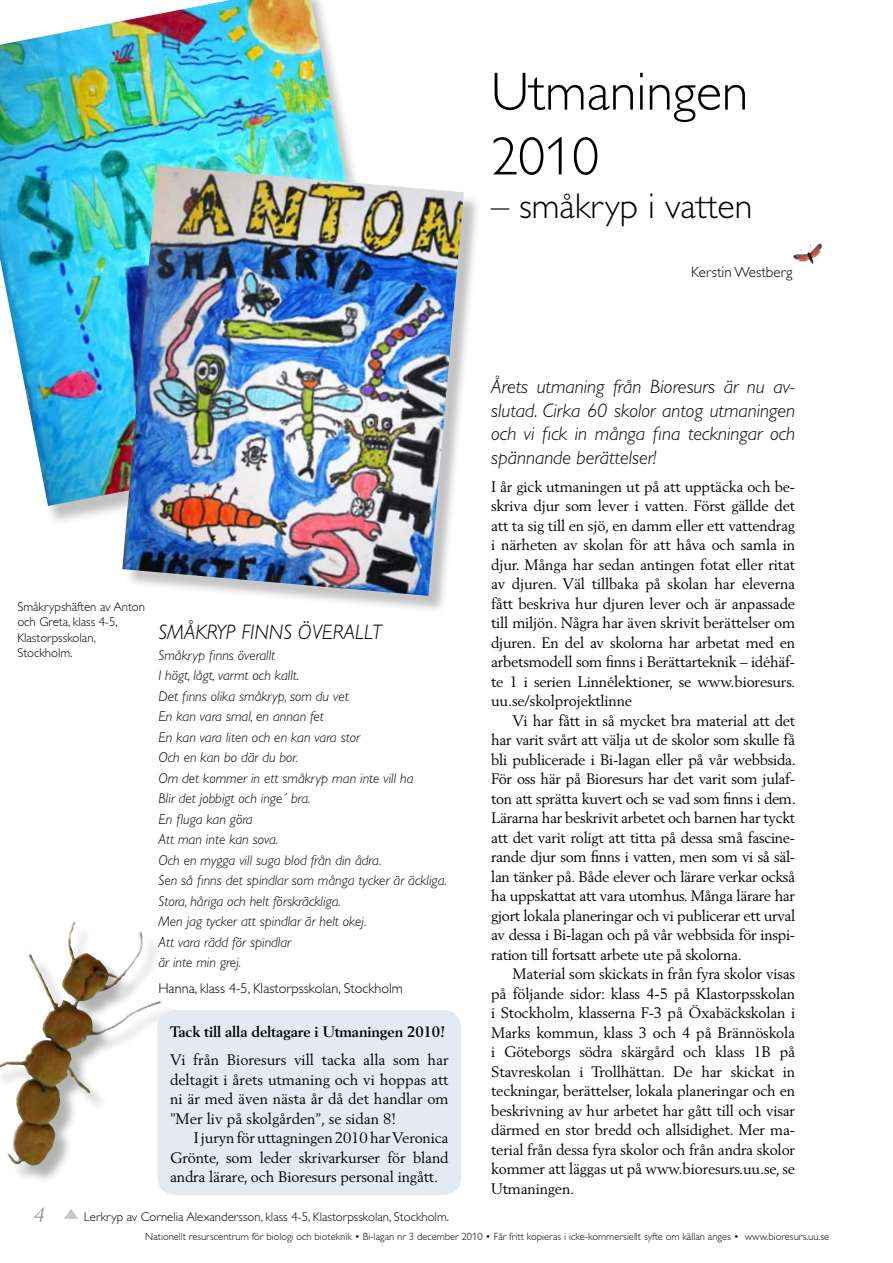
<style>
.page{position:relative;width:893px;height:1263px;background:#fff}
.page>*{position:absolute;margin:0;border:0;box-sizing:border-box;transform-origin:0 0}
.t1{font:300 54px/64.8px "Gill Alt One";color:#000}
.t2{font:300 36px "Gill Alt One";color:#000}
.t3{font:italic 300 21px "Gill Alt One";color:#000}
.t4{font:italic 21px "Berling";color:#9c9d9f}
.t5{font:italic 300 19.5px/23.4px "Gill Alt One";color:#000;text-align:justify}
.t6{font:15px/19.5px "Berling";letter-spacing:-.01em;color:#000;text-align:justify}
.t7{font:700 15px "Berling";letter-spacing:-.01em;color:#000}
.t8{font:300 15px "Gill Alt One";color:#000}
.t9{font:italic 300 14.25px/20.5px "Gill Alt One";color:#000}
.t10{font:300 14.25px "Gill Alt One";color:#000}
.t11{font:300 12.75px/15.3px "Gill Alt One";color:#000}
.t12{font:300 10.5px "Gill Alt One";color:#000}
</style>
<div class="page">
<div style="left:0;top:923px;width:178px;height:260px;background:#000;opacity:.3"></div>
<img style="left:28px;top:922px;width:48px;height:130px">
<img style="left:793px;top:244px;width:18px;height:18px">
<div style="left:0;top:0;width:411px;height:526px;background:#000;opacity:.25"></div>
<img style="left:0;top:0;width:396px;height:506px">
<img style="left:111px;top:155px;width:363px;height:451px">
<img style="left:122px;top:165px;width:342px;height:431px">
<div style="left:157px;top:1010px;width:304px;height:185px;background:#e4eaf3;border-radius:18px"></div>
<svg style="left:64px;top:1209px;width:14px;height:10px"></svg>
<h1 class="t1" style="left:491px;top:59px;width:259px">Utmaningen<br>2010</h1>
<h2 class="t2" style="left:491px;top:185px;width:263px">– småkryp i vatten</h2>
<p class="t11" style="left:17px;top:599px;width:129px">Småkrypshäften av Anton och Greta, klass 4-5,<br>Klastorpsskolan,<br>Stockholm.</p>
<h3 class="t3" style="left:158px;top:620px;width:225px">SMÅKRYP FINNS ÖVERALLT</h3>
<p class="t9" style="left:158px;top:645px;width:290px">Småkryp finns överallt<br>I högt, lågt, varmt och kallt.<br>Det finns olika småkryp, som du vet<br>En kan vara smal, en annan fet<br>En kan vara liten och en kan vara stor<br>Och en kan bo där du bor.<br>Om det kommer in ett småkryp man inte vill ha<br>Blir det jobbigt och inge´ bra.<br>En fluga kan göra<br>Att man inte kan sova.<br>Och en mygga vill suga blod från din ådra.<br>Sen så finns det spindlar som många tycker är äckliga.<br>Stora, håriga och helt förskräckliga.<br>Men jag tycker att spindlar är helt okej.<br>Att vara rädd för spindlar<br>är inte min grej.</p>
<p class="t10" style="left:158px;top:980px;width:246px">Hanna, klass 4-5, Klastorpsskolan, Stockholm</p>
<p class="t7" style="left:170px;top:1023px;width:277px">Tack till alla deltagare i Utmaningen 2010!</p>
<p class="t6" style="left:170px;top:1050px;width:280px">Vi från Bioresurs vill tacka alla som har deltagit i årets utmaning och vi hoppas att ni är med även nästa år då det handlar om ”Mer liv på skolgården”, se sidan 8!</p>
<p class="t6" style="left:170px;top:1128px;width:280px;text-indent:24px">I juryn för uttagningen 2010 har Veronica Grönte, som leder skrivarkurser för bland andra lärare, och Bioresurs personal ingått.</p>
<h3 class="t4" style="left:34px;top:1202px;width:13px">4</h3>
<p class="t11" style="left:84px;top:1209px;width:367px">Lerkryp av Cornelia Alexandersson, klass 4-5, Klastorpsskolan, Stockholm.</p>
<p class="t8" style="left:691px;top:264px;width:103px">Kerstin Westberg</p>
<h3 class="t5" style="left:491px;top:375px;width:306px">Årets utmaning från Bioresurs är nu av&shy;slutad. Cirka 60 skolor antog utmaningen och vi fick in många fina teckningar och spännande berättelser!</h3>
<p class="t6" style="left:491px;top:476px;width:306px">I år gick utmaningen ut på att upptäcka och be&shy;skriva djur som lever i vatten. Först gällde det att ta sig till en sjö, en damm eller ett vattendrag i närheten av skolan för att håva och samla in djur. Många har sedan antingen fotat eller ritat av djuren. Väl tillbaka på skolan har eleverna fått beskriva hur djuren lever och är anpassade till miljön. Några har även skrivit berättelser om djuren. En del av skolorna har arbetat med en arbetsmodell som finns i Berättarteknik – idéhäf&shy;te 1 i serien Linnélektioner, se www.bioresurs. uu.se/skolprojektlinne</p>
<p class="t6" style="left:491px;top:710px;width:306px;text-indent:21px">Vi har fått in så mycket bra material att det har varit svårt att välja ut de skolor som skulle få bli publicerade i Bi-lagan eller på vår webbsida.<br>För oss här på Bioresurs har det varit som julaf&shy;ton att sprätta kuvert och se vad som finns i dem.<br>Lärarna har beskrivit arbetet och barnen har tyckt att det varit roligt att titta på dessa små fascine&shy;rande djur som finns i vatten, men som vi så säl&shy;lan tänker på. Både elever och lärare verkar också ha uppskattat att vara utomhus. Många lärare har gjort lokala planeringar och vi publicerar ett urval av dessa i Bi-lagan och på vår webbsida för inspi&shy;ration till fortsatt arbete ute på skolorna.</p>
<p class="t6" style="left:491px;top:964px;width:306px;text-indent:21px">Material som skickats in från fyra skolor visas på följande sidor: klass 4-5 på Klastorpsskolan i Stockholm, klasserna F-3 på Öxabäckskolan i Marks kommun, klass 3 och 4 på Brännöskola i Göteborgs södra skärgård och klass 1B på Stavreskolan i Trollhättan. De har skickat in teckningar, berättelser, lokala planeringar och en beskrivning av hur arbetet har gått till och visar därmed en stor bredd och allsidighet. Mer ma&shy;terial från dessa fyra skolor och från andra skolor kommer att läggas ut på www.bioresurs.uu.se, se Utmaningen.</p>
<p class="t12" style="left:145px;top:1231px;width:685px">Nationellt resurscentrum för biologi och bioteknik • Bi-lagan nr 3 december 2010 • Får fritt kopieras i icke-kommersiellt syfte om källan anges • www.bioresurs.uu.se</p>
</div>
